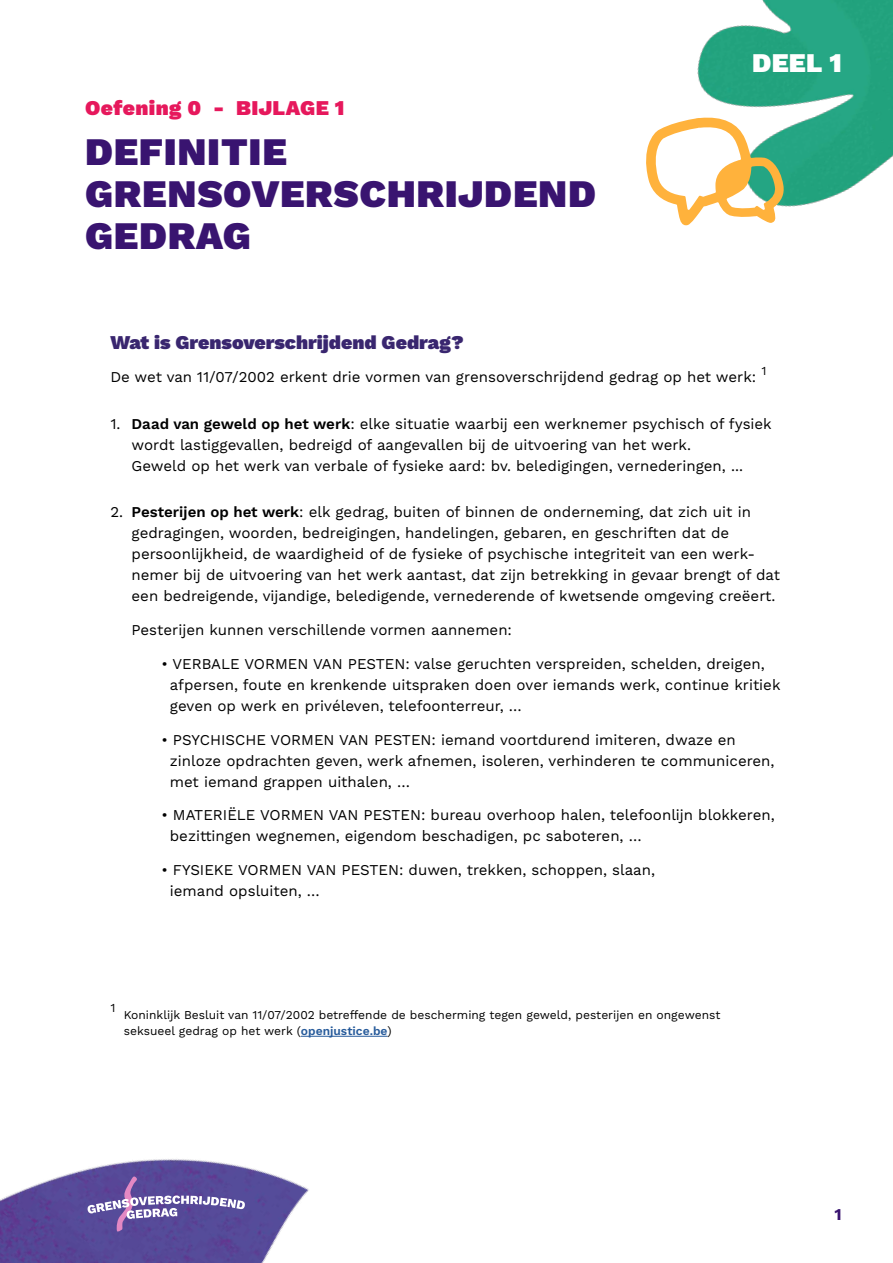
<style>
.page{position:relative;width:893px;height:1263px;background:#fff}
.page>*{position:absolute;margin:0;border:0;box-sizing:border-box;transform-origin:0 0}
.t1{font:900 39px/42px "Work Sans";letter-spacing:.02em;color:#391470}
.t2{font:900 27px "Work Sans";color:#fff}
.t3{font:900 21px "Work Sans";letter-spacing:.02em;color:#e6185c}
.t4{font:900 19.5px "Work Sans";color:#39266f}
.t5{font:700 16.5px "Work Sans";color:#391470}
.t6{font:15px/21px "Work Sans";color:#000}
.t7{font:12.3px "Work Sans";color:#000}
.t8{font:12px/16.5px "Work Sans";color:#000}
.s1{font-weight:600}
.s2{font-weight:600;color:#275b9b}
</style>
<div class="page">
<img style="left:0;top:1035px;width:352px;height:228px">
<svg style="left:87px;top:1176px;width:158px;height:57px;background:#6e60a5"></svg>
<hr style="left:301px;top:1036px;width:87px;height:1px;background:#275b9b">
<img style="left:684px;top:0;width:209px;height:226px">
<svg style="left:646px;top:116px;width:139px;height:109px"></svg>
<h3 class="t3" style="left:85px;top:96px;width:261px">Oefening 0 - BIJLAGE 1</h3>
<h1 class="t1" style="left:85px;top:133px;width:512px">DEFINITIE<br>GRENSOVERSCHRIJDEND<br>GEDRAG</h1>
<h2 class="t2" style="left:752px;top:47px;width:91px">DEEL 1</h2>
<h3 class="t4" style="left:110px;top:331px;width:355px">Wat is Grensoverschrijdend Gedrag?</h3>
<p class="t6" style="left:110px;top:367px;width:647px">De wet van 11/07/2002 erkent drie vormen van grensoverschrijdend gedrag op het werk:</p>
<p class="t7" style="left:761px;top:364px;width:7px">1</p>
<p class="t6" style="left:132px;top:414px;width:642px;text-indent:-21px">1. <span class="s1">Daad van geweld op het werk</span>: elke situatie waarbij een werknemer psychisch of fysiek wordt lastiggevallen, bedreigd of aangevallen bij de uitvoering van het werk.<br>Geweld op het werk van verbale of fysieke aard: bv. beledigingen, vernederingen, ...</p>
<p class="t6" style="left:132px;top:502px;width:650px;text-indent:-21px">2. <span class="s1">Pesterijen op het werk</span>: elk gedrag, buiten of binnen de onderneming, dat zich uit in gedragingen, woorden, bedreigingen, handelingen, gebaren, en geschriften dat de persoonlijkheid, de waardigheid of de fysieke of psychische integriteit van een werk&shy;nemer bij de uitvoering van het werk aantast, dat zijn betrekking in gevaar brengt of dat een bedreigende, vijandige, beledigende, vernederende of kwetsende omgeving creëert.</p>
<p class="t6" style="left:132px;top:620px;width:382px">Pesterijen kunnen verschillende vormen aannemen:</p>
<p class="t6" style="left:170px;top:654px;width:612px;text-indent:-9px">• VERBALE VORMEN VAN PESTEN: valse geruchten verspreiden, schelden, dreigen, afpersen, foute en krenkende uitspraken doen over iemands werk, continue kritiek geven op werk en privéleven, telefoonterreur, …</p>
<p class="t6" style="left:170px;top:730px;width:606px;text-indent:-9px">• PSYCHISCHE VORMEN VAN PESTEN: iemand voortdurend imiteren, dwaze en zinloze opdrachten geven, werk afnemen, isoleren, verhinderen te communiceren, met iemand grappen uithalen, …</p>
<p class="t6" style="left:170px;top:805px;width:606px;text-indent:-9px">• MATERIËLE VORMEN VAN PESTEN: bureau overhoop halen, telefoonlijn blokkeren, bezittingen wegnemen, eigendom beschadigen, pc saboteren, …</p>
<p class="t6" style="left:170px;top:860px;width:487px;text-indent:-9px">• FYSIEKE VORMEN VAN PESTEN: duwen, trekken, schoppen, slaan, iemand opsluiten, …</p>
<p class="t7" style="left:110px;top:1000px;width:7px">1</p>
<p class="t8" style="left:124px;top:1007px;width:598px">Koninklijk Besluit van 11/07/2002 betreffende de bescherming tegen geweld, pesterijen en ongewenst seksueel gedrag op het werk (<span class="s2">openjustice.be</span>)</p>
<p class="t5" style="left:834px;top:1205px;width:9px">1</p>
</div>
